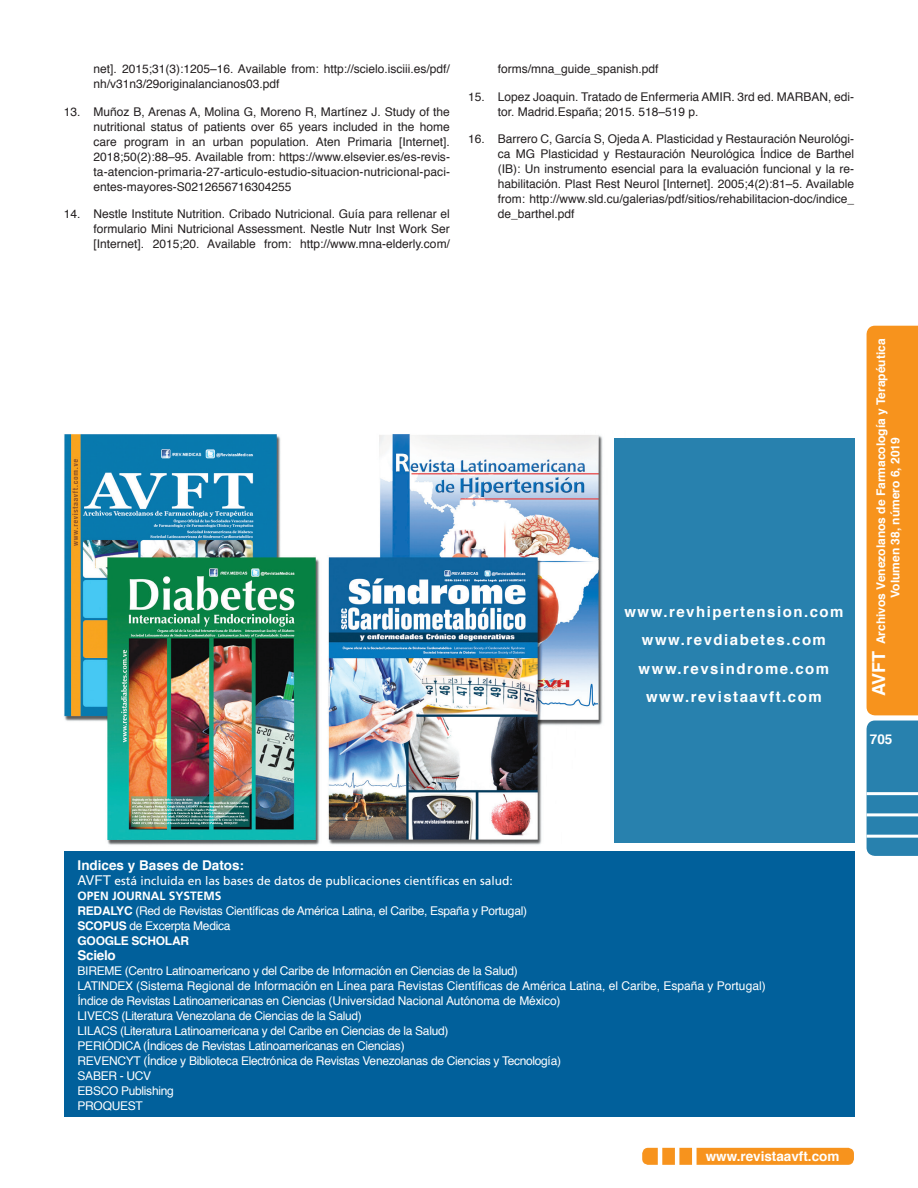
<style>
.page{position:relative;width:918px;height:1188px;background:#fff}
.page>*{position:absolute;margin:0;border:0;box-sizing:border-box;transform-origin:0 0}
.t1{font:700 15px "Helvetica";letter-spacing:.1em;color:#fff}
.t2{font:700 13.5px "Helvetica";color:#fff}
.t3{font:12px/15px "Helvetica";color:#231f20;text-align:justify}
.t4{font:12px "Helvetica";letter-spacing:-.025em;color:#fff}
.t5{font:12px "Helvetica";color:#fff}
.t6{font:700 12px/14.4px "Helvetica";color:#fff;text-align:center}
.t7{font:12px "Frutiger";color:#fff}
.t8{font:700 12px "Frutiger";color:#fff}
.t9{font:700 12px "Helvetica";letter-spacing:-.025em;color:#fff}
.s1{font-size:18px}
.s2{font-family:"Helvetica";font-size:13.5px}
.s3{font-weight:700}
</style>
<div class="page">
<div style="left:867px;top:721px;width:51px;height:135px;background:#2881ae"></div>
<div style="left:867px;top:326px;width:51px;height:389px;background:#f7931d"></div>
<hr style="left:867px;top:835px;width:51px;height:3px;background:#fff">
<hr style="left:867px;top:813px;width:51px;height:3px;background:#fff">
<hr style="left:867px;top:792px;width:51px;height:3px;background:#fff">
<div style="left:642px;top:1148px;width:212px;height:17px;background:#f7931d;border-radius:6px"></div>
<div style="left:692px;top:1139px;width:5px;height:33px;background:#fff"></div>
<hr style="left:675px;top:1140px;width:4px;height:33px;background:#fff">
<hr style="left:658px;top:1140px;width:4px;height:33px;background:#fff">
<div style="left:64px;top:851px;width:790px;height:265px;background:#01609b"></div>
<img style="left:64px;top:434px;width:539px;height:411px">
<div style="left:614px;top:438px;width:240px;height:405px;background:#2881ae"></div>
<p class="t3" style="left:94px;top:61px;width:358px">net]. 2015;31(3):1205–16. Available from: http://scielo.isciii.es/pdf/ nh/v31n3/29originalancianos03.pdf</p>
<p class="t3" style="left:94px;top:104px;width:358px;text-indent:-30px">13. Muñoz B, Arenas A, Molina G, Moreno R, Martínez J. Study of the nutritional status of patients over 65 years included in the home care program in an urban population. Aten Primaria [Internet].<br>2018;50(2):88–95. Available from: https://www.elsevier.es/es-revis&shy;ta-atencion-primaria-27-articulo-estudio-situacion-nutricional-paci&shy;entes-mayores-S0212656716304255</p>
<p class="t3" style="left:94px;top:207px;width:358px;text-indent:-30px">14. Nestle Institute Nutrition. Cribado Nutricional. Guía para rellenar el formulario Mini Nutricional Assessment. Nestle Nutr Inst Work Ser [Internet]. 2015;20. Available from: http://www.mna-elderly.com/</p>
<p class="t3" style="left:498px;top:61px;width:162px">forms/mna_guide_spanish.pdf</p>
<p class="t3" style="left:498px;top:89px;width:358px;text-indent:-30px">15. Lopez Joaquin. Tratado de Enfermeria AMIR. 3rd ed. MARBAN, edi&shy;tor. Madrid.España; 2015. 518–519 p.</p>
<p class="t3" style="left:498px;top:132px;width:358px;text-indent:-30px">16. Barrero C, García S, Ojeda A. Plasticidad y Restauración Neurológi&shy;ca MG Plasticidad y Restauración Neurológica Índice de Barthel (IB): Un instrumento esencial para la evaluación funcional y la re&shy;habilitación. Plast Rest Neurol [Internet]. 2005;4(2):81–5. Available from: http://www.sld.cu/galerias/pdf/sitios/rehabilitacion-doc/indice_ de_barthel.pdf</p>
<p class="t1" style="left:624px;top:599px;width:221px">www.revhipertension.com</p>
<p class="t1" style="left:642px;top:628px;width:186px">www.revdiabetes.com</p>
<p class="t1" style="left:639px;top:656px;width:192px">www.revsindrome.com</p>
<p class="t1" style="left:646px;top:685px;width:177px">www.revistaavft.com</p>
<p class="t6" style="left:874px;top:696px;width:359px;rotate:-90deg"><span class="s1">AVFT</span> Archivos Venezolanos de Farmacología y Terapéutica<br>Volumen 38, número 6, 2019</p>
<p class="t2" style="left:870px;top:729px;width:24px">705</p>
<p class="t2" style="left:78px;top:854px;width:168px">Indices y Bases de Datos:</p>
<p class="t7" style="left:78px;top:873px;width:437px"><span class="s2">AVFT</span> está incluida en las bases de datos de publicaciones científicas en salud:</p>
<p class="t8" style="left:78px;top:888px;width:146px">OPEN JOURNAL SYSTEMS</p>
<p class="t4" style="left:78px;top:901px;width:451px"><span class="s3">REDALYC</span> (Red de Revistas Científicas de América Latina, el Caribe, España y Portugal)</p>
<p class="t4" style="left:78px;top:916px;width:154px"><span class="s3">SCOPUS</span> de Excerpta Medica</p>
<p class="t9" style="left:78px;top:931px;width:113px">GOOGLE SCHOLAR</p>
<p class="t2" style="left:78px;top:944px;width:40px">Scielo</p>
<p class="t4" style="left:78px;top:961px;width:442px">BIREME (Centro Latinoamericano y del Caribe de Información en Ciencias de la Salud)</p>
<p class="t5" style="left:78px;top:976px;width:690px">LATINDEX (Sistema Regional de Información en Línea para Revistas Científicas de América Latina, el Caribe, España y Portugal)</p>
<p class="t4" style="left:78px;top:991px;width:485px">Índice de Revistas Latinoamericanas en Ciencias (Universidad Nacional Autónoma de México)</p>
<p class="t4" style="left:78px;top:1006px;width:286px">LIVECS (Literatura Venezolana de Ciencias de la Salud)</p>
<p class="t4" style="left:78px;top:1021px;width:372px">LILACS (Literatura Latinoamericana y del Caribe en Ciencias de la Salud)</p>
<p class="t4" style="left:78px;top:1036px;width:329px">PERIÓDICA (Índices de Revistas Latinoamericanas en Ciencias)</p>
<p class="t4" style="left:78px;top:1051px;width:485px">REVENCYT (Índice y Biblioteca Electrónica de Revistas Venezolanas de Ciencias y Tecnología)</p>
<p class="t4" style="left:78px;top:1066px;width:75px">SABER - UCV</p>
<p class="t4" style="left:78px;top:1081px;width:98px">EBSCO Publishing</p>
<p class="t4" style="left:78px;top:1096px;width:67px">PROQUEST</p>
<p class="t2" style="left:706px;top:1145px;width:135px">www.revistaavft.com</p>
</div>
